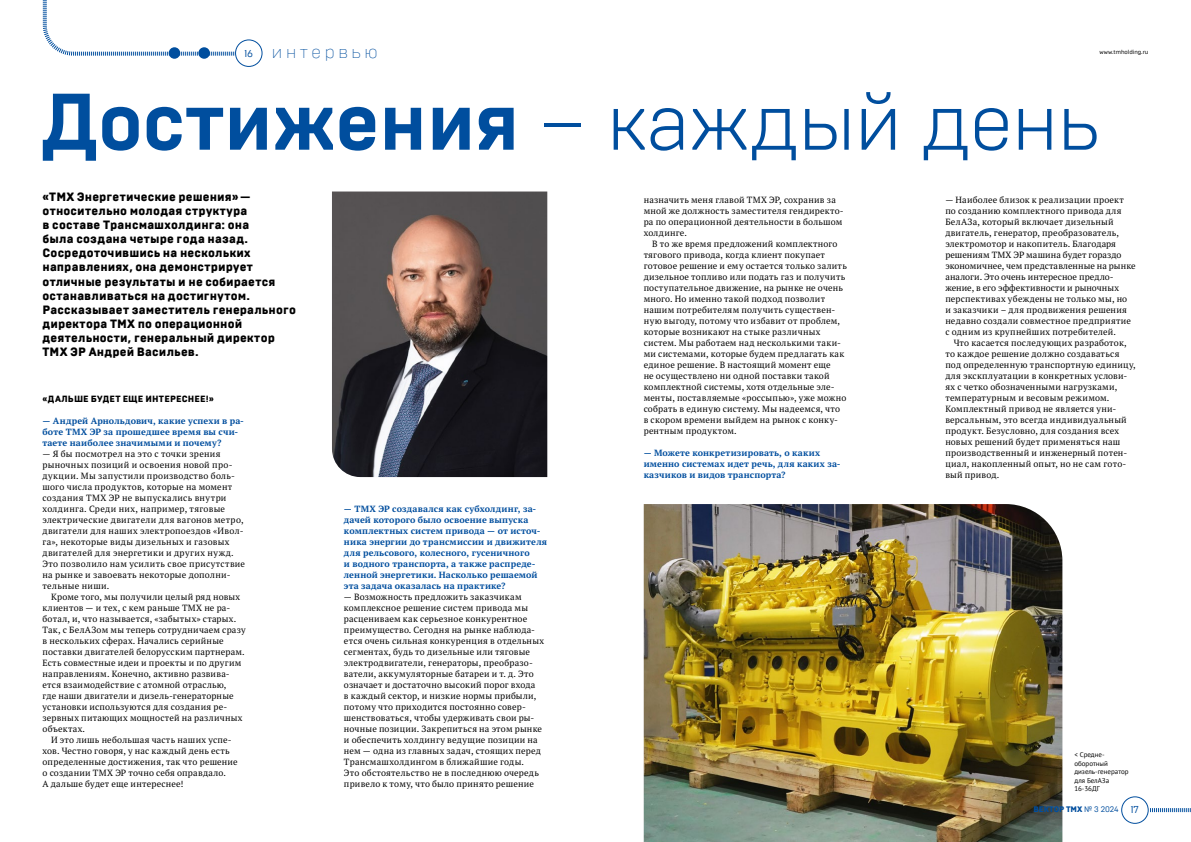
<style>
.page{position:relative;width:1191px;height:842px;background:#fff}
.page>*{position:absolute;margin:0;border:0;box-sizing:border-box;transform-origin:0 0}
.t1{font:300 80px "Brutal Type";letter-spacing:-.01em;color:#004e9e}
.t2{font:200 18px "Brutal Type";letter-spacing:.2em;color:#004e9e}
.t3{font:900 12px/14px "Brutal Type";letter-spacing:.01em;color:#000}
.t4{font:10px "Brutal Type";color:#004e9e}
.t5{font:9px/11px "PT Serif Pro";letter-spacing:.025em;color:#000}
.t6{font:700 9px/11px "PT Serif Pro";letter-spacing:.015em;color:#004e9e}
.t7{font:900 9px "Brutal Type";letter-spacing:.015em;color:#000}
.t8{font:900 8px "Brutal Type";color:#004e9e}
.t9{font:7px/8.4px "PT Sans";color:#000}
.t10{font:6px "Brutal Type";color:#000}
.s1{font-weight:400;font-size:10px}
.s2{font-weight:700}
.s3{font-weight:400}
</style>
<div class="page">
<svg style="left:1150px;top:808px;width:41px;height:4px"></svg>
<div style="left:1121px;top:797px;width:27px;height:26px;border:1px solid #004e9e;border-radius:50%"></div>
<svg style="left:42px;top:0;width:192px;height:56px"></svg>
<div style="left:198px;top:47px;width:12px;height:12px;background:#004e9e;border-radius:50%"></div>
<div style="left:169px;top:47px;width:11px;height:12px;background:#004e9e;border-radius:50%"></div>
<div style="left:235px;top:40px;width:27px;height:27px;border:1px solid #004e9e;border-radius:50%"></div>
<img style="left:332px;top:192px;width:215px;height:285px">
<img style="left:644px;top:504px;width:418px;height:338px">
<h2 class="t2" style="left:244px;top:41px;width:135px"><span class="s1">16</span> интервью</h2>
<p class="t10" style="left:1099px;top:48px;width:50px">www.tmholding.ru</p>
<h1 class="t1" style="left:41px;top:74px;width:1060px"><span class="s2">Достижения</span> – каждый день</h1>
<p class="t3" style="left:43px;top:190px;width:255px">«ТМХ Энергетические решения» — относительно молодая структура<br>в составе Трансмашхолдинга: она<br>была создана четыре года назад.<br>Сосредоточившись на нескольких направлениях, она демонстрирует отличные результаты и не собирается останавливаться на достигнутом.<br>Рассказывает заместитель генерального директора ТМХ по операционной деятельности, генеральный директор ТМХ ЭР Андрей Васильев.</p>
<p class="t7" style="left:43px;top:393px;width:173px">«ДАЛЬШЕ БУДЕТ ЕЩЕ ИНТЕРЕСНЕЕ!»</p>
<p class="t6" style="left:43px;top:415px;width:203px">— Андрей Арнольдович, какие успехи в ра&shy;боте ТМХ ЭР за прошедшее время вы счи&shy;таете наиболее значимыми и почему?</p>
<p class="t5" style="left:43px;top:448px;width:204px">— Я бы посмотрел на это с точки зрения рыночных позиций и освоения новой про&shy;дукции. Мы запустили производство боль&shy;шого числа продуктов, которые на момент создания ТМХ ЭР не выпускались внутри холдинга. Среди них, например, тяговые электрические двигатели для вагонов метро, двигатели для наших электропоездов «Ивол&shy;га», некоторые виды дизельных и газовых двигателей для энергетики и других нужд.<br>Это позволило нам усилить свое присутствие на рынке и завоевать некоторые дополни&shy;тельные ниши.</p>
<p class="t5" style="left:51px;top:591px;width:191px">Кроме того, мы получили целый ряд новых</p>
<p class="t5" style="left:43px;top:602px;width:189px">клиентов — и тех, с кем раньше ТМХ не ра-</p>
<p class="t5" style="left:43px;top:613px;width:195px">ботал, и, что называется, «забытых» старых.</p>
<p class="t5" style="left:43px;top:624px;width:205px">Так, с БелАЗом мы теперь сотрудничаем сразу</p>
<p class="t5" style="left:43px;top:635px;width:183px">в нескольких сферах. Начались серийные</p>
<p class="t5" style="left:43px;top:646px;width:204px">поставки двигателей белорусским партнерам.</p>
<p class="t5" style="left:43px;top:657px;width:200px">Есть совместные идеи и проекты и по другим</p>
<p class="t5" style="left:43px;top:668px;width:189px">направлениям. Конечно, активно развива-</p>
<p class="t5" style="left:43px;top:679px;width:185px">ется взаимодействие с атомной отраслью,</p>
<p class="t5" style="left:43px;top:690px;width:193px">где наши двигатели и дизель-генераторные</p>
<p class="t5" style="left:43px;top:701px;width:186px">установки используются для создания ре-</p>
<p class="t5" style="left:43px;top:712px;width:202px">зервных питающих мощностей на различных</p>
<p class="t5" style="left:43px;top:723px;width:44px">объектах.</p>
<p class="t5" style="left:51px;top:734px;width:182px">И это лишь небольшая часть наших успе-</p>
<p class="t5" style="left:43px;top:745px;width:189px">хов. Честно говоря, у нас каждый день есть</p>
<p class="t5" style="left:43px;top:756px;width:197px">определенные достижения, так что решение</p>
<p class="t5" style="left:43px;top:767px;width:185px">о создании ТМХ ЭР точно себя оправдало.</p>
<p class="t5" style="left:43px;top:778px;width:142px">А дальше будет еще интереснее!</p>
<p class="t6" style="left:344px;top:503px;width:205px">— ТМХ ЭР создавался как субхолдинг, за&shy;дачей которого было освоение выпуска комплектных систем привода — от источ&shy;ника энергии до трансмиссии и движителя для рельсового, колесного, гусеничного<br>и водного транспорта, а также распреде&shy;ленной энергетики. Насколько решаемой эта задача оказалась на практике?</p>
<p class="t5" style="left:344px;top:591px;width:202px">— Возможность предложить заказчикам комплексное решение систем привода мы расцениваем как серьезное конкурентное преимущество. Сегодня на рынке наблюда&shy;ется очень сильная конкуренция в отдельных сегментах, будь то дизельные или тяговые электродвигатели, генераторы, преобразо&shy;ватели, аккумуляторные батареи и т. д. Это означает и достаточно высокий порог входа<br>в каждый сектор, и низкие нормы прибыли, потому что приходится постоянно совер&shy;шенствоваться, чтобы удерживать свои ры&shy;ночные позиции. Закрепиться на этом рынке и обеспечить холдингу ведущие позиции на нем — одна из главных задач, стоящих перед Трансмашхолдингом в ближайшие годы.<br>Это обстоятельство не в последнюю очередь привело к тому, что было принято решение</p>
<p class="t5" style="left:643px;top:195px;width:201px">назначить меня главой ТМХ ЭР, сохранив за мной же должность заместителя гендиректо&shy;ра по операционной деятельности в большом холдинге.</p>
<p class="t5" style="left:643px;top:239px;width:205px;text-indent:9px">В то же время предложений комплектного тягового привода, когда клиент покупает готовое решение и ему остается только залить дизельное топливо или подать газ и получить поступательное движение, на рынке не очень много. Но именно такой подход позволит нашим потребителям получить существен&shy;ную выгоду, потому что избавит от проблем, которые возникают на стыке различных систем. Мы работаем над несколькими таки&shy;ми системами, которые будем предлагать как единое решение. В настоящий момент еще<br>не осуществлено ни одной поставки такой комплектной системы, хотя отдельные эле&shy;менты, поставляемые «россыпью», уже можно собрать в единую систему. Мы надеемся, что в скором времени выйдем на рынок с конку&shy;рентным продуктом.</p>
<p class="t6" style="left:643px;top:448px;width:198px">— Можете конкретизировать, о каких именно системах идет речь, для каких за&shy;казчиков и видов транспорта?</p>
<p class="t5" style="left:945px;top:195px;width:192px">— Наиболее близок к реализации проект по созданию комплектного привода для БелАЗа, который включает дизельный двигатель, генератор, преобразователь, электромотор и накопитель. Благодаря решениям ТМХ ЭР машина будет гораздо экономичнее, чем представленные на рынке аналоги. Это очень интересное предло&shy;жение, в его эффективности и рыночных перспективах убеждены не только мы, но<br>и заказчики – для продвижения решения недавно создали совместное предприятие с одним из крупнейших потребителей.</p>
<p class="t5" style="left:945px;top:337px;width:192px;text-indent:9px">Что касается последующих разработок, то каждое решение должно создаваться под определенную транспортную единицу, для экскплуатации в конкретных услови&shy;ях с четко обозначенными нагрузками, температурным и весовым режимом.<br>Комплектный привод не является уни&shy;версальным, это всегда индивидуальный продукт. Безусловно, для создания всех новых решений будет применяться наш производственный и инженерный потен&shy;циал, накопленный опыт, но не сам гото&shy;вый привод.</p>
<p class="t9" style="left:1074px;top:750px;width:56px">&lt; Средне&shy;оборотный дизель-генератор для БелАЗа<br>16-36ДГ</p>
<p class="t8" style="left:1033px;top:804px;width:87px">ВЕКТОР ТМХ <span class="s3">№ 3 2024</span></p>
<p class="t4" style="left:1130px;top:804px;width:10px">17</p>
</div>
